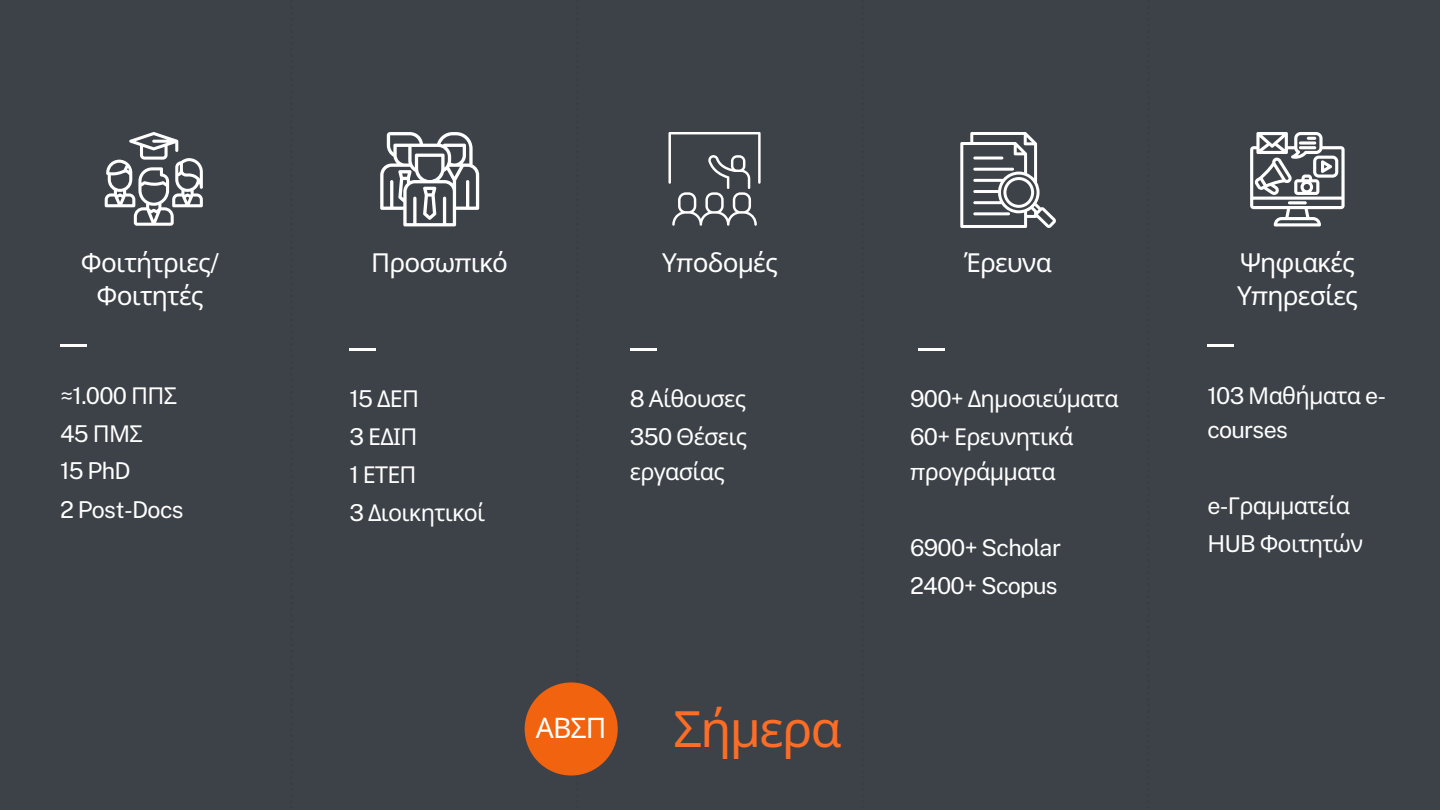
<style>
.page{position:relative;width:1440px;height:810px;background:#3d4248}
.page>*{position:absolute;margin:0;border:0;box-sizing:border-box;transform-origin:0 0}
.t1{font:50px "Noto Sans";letter-spacing:-.03em;color:#fd6d25}
.t2{font:28.3px "Noto Sans";color:#fff}
.t3{font:26.1px/33.8px "Noto Sans";letter-spacing:-.03em;color:#fff;text-align:center}
.t4{font:23.3px/34.5px "Noto Sans";letter-spacing:-.03em;color:#fff}
.t5{font:23.3px/34.5px "Public Sans";letter-spacing:-.03em;color:#fff}
.s1{font-family:"Public Sans"}
.s2{font-family:"Noto Sans"}
</style>
<div class="page">
<hr style="left:60px;top:344px;width:27px;height:3px;background:#fff">
<hr style="left:350px;top:348px;width:26px;height:3px;background:#fff">
<hr style="left:630px;top:348px;width:27px;height:3px;background:#fff">
<hr style="left:918px;top:348px;width:27px;height:3px;background:#fff">
<hr style="left:1207px;top:344px;width:27px;height:3px;background:#fff">
<svg style="left:380px;top:132px;width:99px;height:94px"></svg>
<svg style="left:668px;top:132px;width:93px;height:94px"></svg>
<svg style="left:105px;top:132px;width:98px;height:94px"></svg>
<svg style="left:960px;top:132px;width:96px;height:96px"></svg>
<svg style="left:1250px;top:132px;width:95px;height:94px"></svg>
<div style="left:525px;top:682px;width:93px;height:94px;background:#f1630f;border-radius:50%"></div>
<p class="t3" style="left:81px;top:245px;width:140px">Φοιτήτριες<span class="s1">/<br></span>Φοιτητές</p>
<p class="t5" style="left:60px;top:378px;width:118px">≈1.000 <span class="s2">ΠΠΣ</span></p>
<p class="t4" style="left:60px;top:416px;width:84px"><span class="s1">45</span> ΠΜΣ</p>
<p class="t5" style="left:60px;top:454px;width:72px">15 PhD</p>
<p class="t5" style="left:60px;top:492px;width:125px">2 Post-Docs</p>
<p class="t3" style="left:371px;top:245px;width:139px">Προσω<span class="s1">π</span>ικό</p>
<p class="t4" style="left:350px;top:381px;width:71px"><span class="s1">15</span> ΔΕΠ</p>
<p class="t4" style="left:350px;top:419px;width:69px"><span class="s1">3</span> ΕΔΙΠ</p>
<p class="t4" style="left:350px;top:456px;width:69px"><span class="s1">1</span> ΕΤΕΠ</p>
<p class="t4" style="left:350px;top:495px;width:137px"><span class="s1">3</span> Διοικητικοί</p>
<p class="t3" style="left:662px;top:245px;width:117px">Υ<span class="s1">π</span>οδομές</p>
<p class="t4" style="left:630px;top:381px;width:118px"><span class="s1">8</span> Αίθουσες</p>
<p class="t4" style="left:630px;top:419px;width:119px"><span class="s1">350</span> Θέσεις εργασίας</p>
<p class="t2" style="left:536px;top:708px;width:72px">ΑΒΣΠ</p>
<p class="t1" style="left:673px;top:694px;width:170px">Σήμερα</p>
<p class="t3" style="left:964px;top:245px;width:89px">Έρευνα</p>
<p class="t4" style="left:910px;top:381px;width:210px"><span class="s1">900+</span> Δημοσιεύματα</p>
<p class="t4" style="left:910px;top:419px;width:165px"><span class="s1">60+</span> Ερευνητικά <span class="s1">π</span>ρογράμματα</p>
<p class="t5" style="left:910px;top:530px;width:153px">6900+ Scholar</p>
<p class="t5" style="left:910px;top:568px;width:149px">2400+ Scopus</p>
<p class="t3" style="left:1237px;top:245px;width:122px;text-align:left">Ψηφιακές<br>Υ<span class="s1">π</span>ηρεσίες</p>
<p class="t5" style="left:1207px;top:378px;width:180px">103 <span class="s2">Μαθήματα</span> e&shy;courses</p>
<p class="t4" style="left:1207px;top:488px;width:144px"><span class="s1">e-</span>Γραμματεία</p>
<p class="t4" style="left:1207px;top:526px;width:157px"><span class="s1">HUB</span> Φοιτητών</p>
</div>
